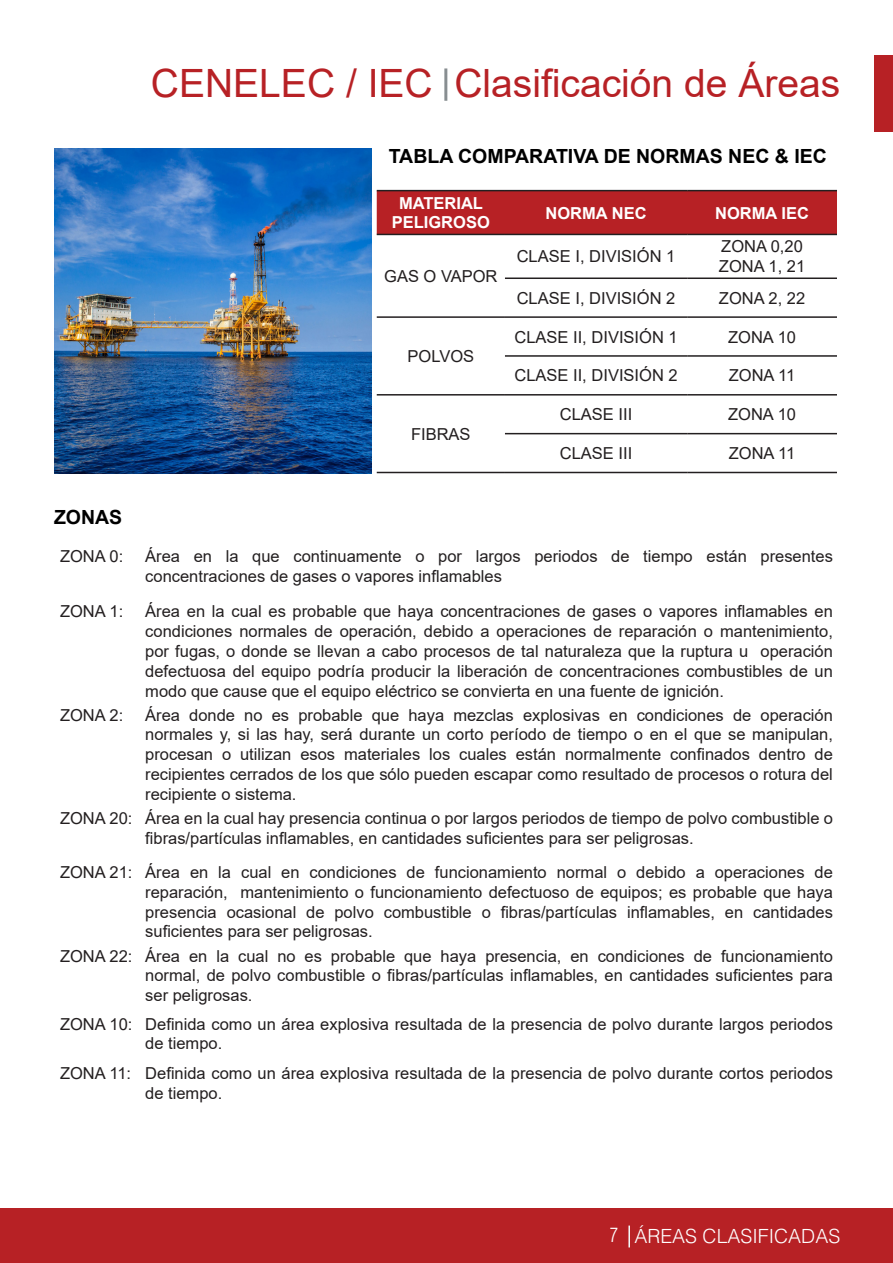
<style>
.page{position:relative;width:893px;height:1263px;background:#fff}
.page>*{position:absolute;margin:0;border:0;box-sizing:border-box;transform-origin:0 0}
.t1{font:39px "Arial";color:#b72125}
.t2{font:700 19.5px "Arial";color:#000}
.t3{font:300 19.5px "Helvetica LT Std";color:#fff}
.t4{font:16.5px/19.8px "Arial";color:#231f20}
.t5{font:700 16.5px "Arial";color:#fff}
.s1{font-stretch:condensed}
</style>
<div class="page">
<div style="left:0;top:1209px;width:893px;height:54px;background:#b72125"></div>
<hr style="left:628px;top:1225px;width:2px;height:22px;background:#f3fafb">
<div style="left:874px;top:55px;width:19px;height:77px;background:#b72125"></div>
<hr style="left:444px;top:68px;width:3px;height:33px;background:#888e91">
<img style="left:54px;top:149px;width:317px;height:324px">
<div style="left:377px;top:191px;width:460px;height:43px;background:#b72125"></div>
<hr style="left:377px;top:190px;width:128px;height:1px;background:#231f20">
<hr style="left:505px;top:190px;width:182px;height:1px;background:#231f20">
<hr style="left:687px;top:190px;width:150px;height:1px;background:#231f20">
<hr style="left:377px;top:234px;width:128px;height:1px;background:#231f20">
<hr style="left:505px;top:234px;width:182px;height:1px;background:#231f20">
<hr style="left:687px;top:234px;width:150px;height:1px;background:#231f20">
<hr style="left:505px;top:277px;width:182px;height:2px;background:#231f20">
<hr style="left:687px;top:277px;width:150px;height:2px;background:#231f20">
<hr style="left:505px;top:316px;width:182px;height:2px;background:#231f20">
<hr style="left:687px;top:316px;width:150px;height:2px;background:#231f20">
<hr style="left:505px;top:355px;width:182px;height:2px;background:#231f20">
<hr style="left:687px;top:355px;width:150px;height:2px;background:#231f20">
<hr style="left:505px;top:394px;width:182px;height:2px;background:#231f20">
<hr style="left:687px;top:394px;width:150px;height:2px;background:#231f20">
<hr style="left:505px;top:433px;width:182px;height:1px;background:#231f20">
<hr style="left:687px;top:433px;width:150px;height:1px;background:#231f20">
<hr style="left:505px;top:472px;width:182px;height:1px;background:#231f20">
<hr style="left:687px;top:472px;width:150px;height:1px;background:#231f20">
<hr style="left:377px;top:316px;width:128px;height:2px;background:#231f20">
<hr style="left:377px;top:394px;width:128px;height:2px;background:#231f20">
<hr style="left:377px;top:472px;width:128px;height:1px;background:#231f20">
<p class="t1" style="left:151px;top:56px;width:691px">CENELEC / IEC Clasificación de Áreas</p>
<p class="t2" style="left:389px;top:143px;width:440px">TABLA COMPARATIVA DE NORMAS NEC &amp; IEC</p>
<p class="t2" style="left:54px;top:504px;width:70px">ZONAS</p>
<p class="t5" style="left:399px;top:191px;width:86px">MATERIAL</p>
<p class="t5" style="left:392px;top:211px;width:100px">PELIGROSO</p>
<p class="t4" style="left:384px;top:266px;width:115px">GAS O VAPOR</p>
<p class="t4" style="left:408px;top:346px;width:68px">POLVOS</p>
<p class="t4" style="left:411px;top:424px;width:61px">FIBRAS</p>
<p class="t5" style="left:545px;top:201px;width:103px">NORMA NEC</p>
<p class="t5" style="left:715px;top:201px;width:95px">NORMA IEC</p>
<p class="t4" style="left:517px;top:247px;width:160px">CLASE I, DIVISIÓN 1</p>
<p class="t4" style="left:721px;top:237px;width:83px">ZONA 0,20</p>
<p class="t4" style="left:719px;top:256px;width:88px">ZONA 1, 21</p>
<p class="t4" style="left:517px;top:288px;width:160px">CLASE I, DIVISIÓN 2</p>
<p class="t4" style="left:719px;top:288px;width:88px">ZONA 2, 22</p>
<p class="t4" style="left:514px;top:327px;width:165px">CLASE II, DIVISIÓN 1</p>
<p class="t4" style="left:728px;top:327px;width:69px">ZONA 10</p>
<p class="t4" style="left:514px;top:366px;width:165px">CLASE II, DIVISIÓN 2</p>
<p class="t4" style="left:729px;top:366px;width:68px">ZONA 11</p>
<p class="t4" style="left:560px;top:404px;width:74px">CLASE III</p>
<p class="t4" style="left:728px;top:404px;width:69px">ZONA 10</p>
<p class="t4" style="left:560px;top:443px;width:74px">CLASE III</p>
<p class="t4" style="left:729px;top:443px;width:68px">ZONA 11</p>
<p class="t4" style="left:60px;top:546px;width:65px">ZONA 0:</p>
<p class="t4" style="left:145px;top:546px;width:689px">Área en la que continuamente o por largos periodos de tiempo están presentes concentraciones de gases o vapores inflamables</p>
<p class="t4" style="left:60px;top:602px;width:65px">ZONA 1:</p>
<p class="t4" style="left:145px;top:602px;width:689px;text-align:justify">Área en la cual es probable que haya concentraciones de gases o vapores inflamables en condiciones normales de operación, debido a operaciones de reparación o mantenimiento, por fugas, o donde se llevan a cabo procesos de tal naturaleza que la ruptura u operación defectuosa del equipo podría producir la liberación de concentraciones combustibles de un modo que cause que el equipo eléctrico se convierta en una fuente de ignición.</p>
<p class="t4" style="left:60px;top:705px;width:65px">ZONA 2:</p>
<p class="t4" style="left:145px;top:705px;width:689px;text-align:justify">Área donde no es probable que haya mezclas explosivas en condiciones de operación normales y, si las hay, será durante un corto período de tiempo o en el que se manipulan, procesan o utilizan esos materiales los cuales están normalmente confinados dentro de recipientes cerrados de los que sólo pueden escapar como resultado de procesos o rotura del recipiente o sistema.</p>
<p class="t4" style="left:60px;top:808px;width:74px">ZONA 20:</p>
<p class="t4" style="left:145px;top:808px;width:689px">Área en la cual hay presencia continua o por largos periodos de tiempo de polvo combustible o fibras/partículas inflamables, en cantidades suficientes para ser peligrosas.</p>
<p class="t4" style="left:60px;top:862px;width:74px">ZONA 21:</p>
<p class="t4" style="left:145px;top:862px;width:689px;text-align:justify">Área en la cual en condiciones de funcionamiento normal o debido a operaciones de reparación, mantenimiento o funcionamiento defectuoso de equipos; es probable que haya presencia ocasional de polvo combustible o fibras/partículas inflamables, en cantidades suficientes para ser peligrosas.</p>
<p class="t4" style="left:60px;top:946px;width:74px">ZONA 22:</p>
<p class="t4" style="left:145px;top:946px;width:689px;text-align:justify">Área en la cual no es probable que haya presencia, en condiciones de funcionamiento normal, de polvo combustible o fibras/partículas inflamables, en cantidades suficientes para ser peligrosas.</p>
<p class="t4" style="left:60px;top:1014px;width:74px">ZONA 10:</p>
<p class="t4" style="left:145px;top:1014px;width:689px">Definida como un área explosiva resultada de la presencia de polvo durante largos periodos de tiempo.</p>
<p class="t4" style="left:60px;top:1063px;width:73px">ZONA 11:</p>
<p class="t4" style="left:145px;top:1063px;width:689px">Definida como un área explosiva resultada de la presencia de polvo durante cortos periodos de tiempo.</p>
<p class="t3" style="left:609px;top:1224px;width:232px"><span class="s1">7</span> ÁREAS CLASIFICADAS</p>
</div>
